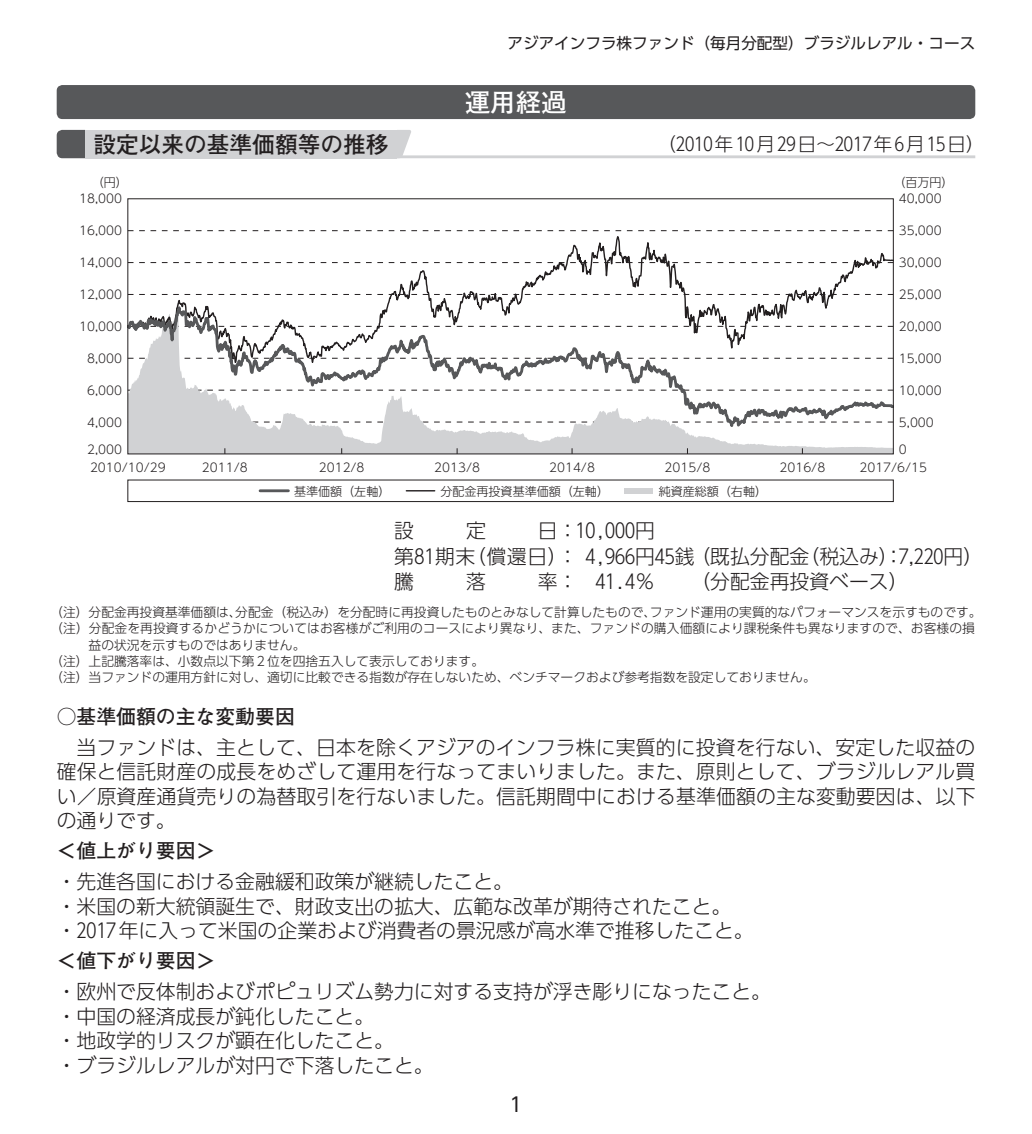
<style>
.page{position:relative;width:1032px;height:1134px;background:#fff}
.page>*{position:absolute;margin:0;border:0;box-sizing:border-box;transform-origin:0 0}
.t1{font:700 25.6px "Futo Go B101 Pro";color:#fff}
.t2{font:700 22.6px "Futo Go B101 Pro";color:#231f20}
.t3{font:300 19.8px/24.4px "UD Shin Go Pro";color:#231f20}
.t4{font:700 19.8px "Futo Go B101 Pro";color:#231f20}
.t5{font:19.8px "UD Shin Go Pro";color:#231f20}
.t6{font:300 18.4px "UD Shin Go Pro";color:#231f20}
.t7{font:15.6px "UD Shin Go Pro";color:#231f20}
.t8{font:300 12.8px "UD Shin Go Pro";color:#231f20}
.t9{font:300 12px "UD Shin Go Pro";color:#231f20}
</style>
<div class="page">
<div style="left:57px;top:85px;width:918px;height:34px;background:#57585a;border-radius:6px"></div>
<hr style="left:85px;top:155px;width:890px;height:3px;background:#d1d2d4">
<svg style="left:57px;top:130px;width:28px;height:28px"></svg>
<div style="left:85px;top:130px;width:312px;height:28px;background:#d1d2d4"></div>
<svg style="left:397px;top:130px;width:14px;height:26px"></svg>
<div style="left:625px;top:488px;width:28px;height:6px;background:#d1d2d4"></div>
<hr style="left:260px;top:489px;width:28px;height:3px;background:#57585a">
<svg style="left:406px;top:490px;width:29px;height:1px"></svg>
<div style="left:128px;top:480px;width:765px;height:22px;border:1px solid #231f20"></div>
<svg style="left:130px;top:443px;width:761px;height:9px;background:#d3d4d6"></svg>
<svg style="left:130px;top:230px;width:761px;height:63px"></svg>
<svg style="left:130px;top:293px;width:761px;height:150px"></svg>
<p class="t7" style="left:507px;top:31px;width:469px">アジアインフラ株ファンド（毎月分配型）ブラジルレアル・コース</p>
<p class="t1" style="left:465px;top:82px;width:104px">運用経過</p>
<p class="t2" style="left:94px;top:126px;width:296px">設定以来の基準価額等の推移</p>
<p class="t6" style="left:657px;top:129px;width:329px">（2010年10月 29日～2017年 6月 15日）</p>
<p class="t9" style="left:92px;top:172px;width:38px">（円）</p>
<p class="t9" style="left:893px;top:172px;width:62px">（百万円）</p>
<p class="t9" style="left:79px;top:189px;width:44px">18,000</p>
<p class="t9" style="left:899px;top:189px;width:44px">40,000</p>
<p class="t9" style="left:79px;top:221px;width:44px">16,000</p>
<p class="t9" style="left:899px;top:221px;width:44px">35,000</p>
<p class="t9" style="left:79px;top:253px;width:44px">14,000</p>
<p class="t9" style="left:899px;top:253px;width:44px">30,000</p>
<p class="t9" style="left:79px;top:285px;width:44px">12,000</p>
<p class="t9" style="left:899px;top:285px;width:44px">25,000</p>
<p class="t9" style="left:79px;top:317px;width:44px">10,000</p>
<p class="t9" style="left:899px;top:317px;width:44px">20,000</p>
<p class="t9" style="left:87px;top:349px;width:36px">8,000</p>
<p class="t9" style="left:899px;top:349px;width:44px">15,000</p>
<p class="t9" style="left:87px;top:381px;width:36px">6,000</p>
<p class="t9" style="left:899px;top:381px;width:44px">10,000</p>
<p class="t9" style="left:87px;top:412px;width:36px">4,000</p>
<p class="t9" style="left:899px;top:412px;width:36px">5,000</p>
<p class="t9" style="left:87px;top:440px;width:36px">2,000</p>
<p class="t9" style="left:899px;top:440px;width:9px">0</p>
<p class="t9" style="left:90px;top:458px;width:77px">2010/10/29</p>
<p class="t9" style="left:202px;top:458px;width:47px">2011/8</p>
<p class="t9" style="left:319px;top:458px;width:47px">2012/8</p>
<p class="t9" style="left:434px;top:458px;width:47px">2013/8</p>
<p class="t9" style="left:549px;top:458px;width:47px">2014/8</p>
<p class="t9" style="left:664px;top:458px;width:47px">2015/8</p>
<p class="t9" style="left:779px;top:458px;width:47px">2016/8</p>
<p class="t9" style="left:859px;top:458px;width:69px">2017/6/15</p>
<p class="t9" style="left:294px;top:481px;width:98px">基準価額（左軸）</p>
<p class="t9" style="left:440px;top:481px;width:170px">分配金再投資基準価額（左軸）</p>
<p class="t9" style="left:659px;top:481px;width:110px">純資産総額（右軸）</p>
<p class="t3" style="left:394px;top:518px;width:21px">設</p>
<p class="t3" style="left:466px;top:518px;width:21px">定</p>
<p class="t3" style="left:394px;top:517px;width:591px;line-height:25.6px;text-indent:144px">日：10,000円<br>第81期末（償還日）： 4,966円45銭（既払分配金（税込み）：7,220円）騰</p>
<p class="t3" style="left:466px;top:569px;width:21px">落</p>
<p class="t3" style="left:538px;top:569px;width:118px">率： 41.4％</p>
<p class="t3" style="left:690px;top:569px;width:220px">（分配金再投資ベース）</p>
<p class="t8" style="left:50px;top:602px;width:933px">（注）分配金再投資基準価額は、分配金（税込み）を分配時に再投資したものとみなして計算したもので、ファンド運用の実質的なパフォーマンスを示すものです。</p>
<p class="t8" style="left:50px;top:618px;width:926px">（注）分配金を再投資するかどうかについてはお客様がご利用のコースにより異なり、また、ファンドの購入価額により課税条件も異なりますので、お客様の損</p>
<p class="t8" style="left:89px;top:634px;width:218px">益の状況を示すものではありません。</p>
<p class="t8" style="left:50px;top:651px;width:435px">（注）上記騰落率は、小数点以下第2位を四捨五入して表示しております。</p>
<p class="t8" style="left:50px;top:667px;width:767px">（注）当ファンドの運用方針に対し、適切に比較できる指数が存在しないため、ベンチマークおよび参考指数を設定しておりません。</p>
<p class="t4" style="left:57px;top:700px;width:240px">○基準価額の主な変動要因</p>
<p class="t3" style="left:57px;top:734px;width:920px;text-align:justify;text-indent:20px">当ファンドは、主として、日本を除くアジアのインフラ株に実質的に投資を行ない、安定した収益の確保と信託財産の成長をめざして運用を行なってまいりました。また、原則として、ブラジルレアル買い／原資産通貨売りの為替取引を行ないました。信託期間中における基準価額の主な変動要因は、以下の通りです。</p>
<p class="t4" style="left:57px;top:835px;width:160px">＜値上がり要因＞</p>
<p class="t3" style="left:57px;top:869px;width:698px">・先進各国における金融緩和政策が継続したこと。<br>・米国の新大統領誕生で、財政支出の拡大、広範な改革が期待されたこと。・2017年に入って米国の企業および消費者の景況感が高水準で推移したこと。</p>
<p class="t4" style="left:57px;top:945px;width:160px">＜値下がり要因＞</p>
<p class="t3" style="left:57px;top:979px;width:716px">・欧州で反体制およびポピュリズム勢力に対する支持が浮き彫りになったこと。・中国の経済成長が鈍化したこと。<br>・地政学的リスクが顕在化したこと。<br>・ブラジルレアルが対円で下落したこと。</p>
<p class="t5" style="left:509px;top:1088px;width:15px">1</p>
</div>
